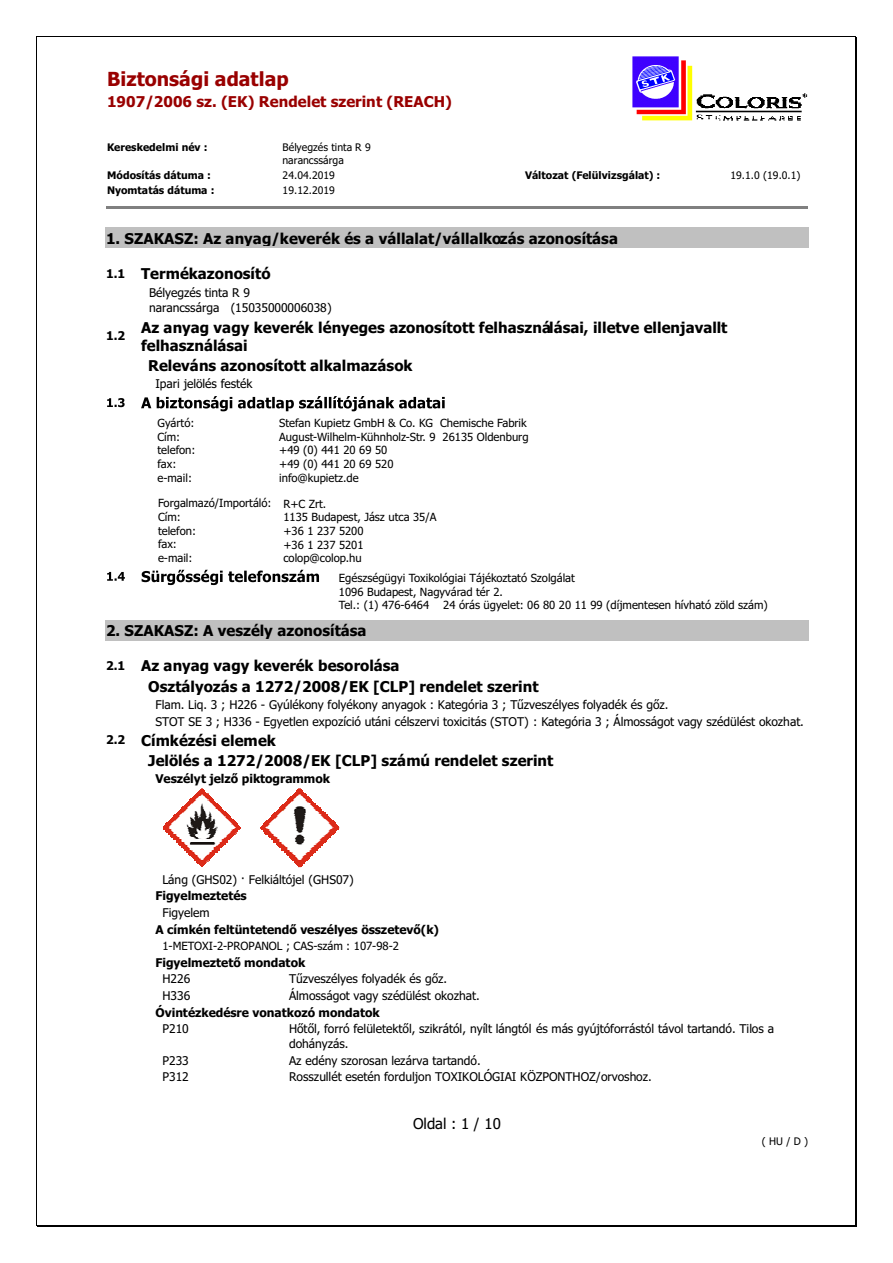
<style>
.page{position:relative;width:893px;height:1263px;background:#fff}
.page>*{position:absolute;margin:0;border:0;box-sizing:border-box;transform-origin:0 0}
.t1{font:700 19.5px "Tahoma";color:#900}
.t2{font:700 15px/20.4px "Tahoma";color:#000}
.t3{font:700 15px "Tahoma";color:#900}
.t4{font:15px "Tahoma";color:#000}
.t5{font:12px/14.5px "Tahoma";color:#000}
.t6{font:700 12px "Tahoma";color:#000}
.t7{font:11.4px "Tahoma";color:#000}
.t8{font:11.25px/13.6px "Tahoma";color:#000}
.t9{font:700 10.5px "Tahoma";color:#000}
.t10{font:10.5px/12.8px "Tahoma";color:#000}
.s1{font-size:12px}
</style>
<div class="page">
<img style="left:632px;top:56px;width:61px;height:65px">
<img style="left:695px;top:94px;width:113px;height:18px">
<svg style="left:695px;top:97px;width:113px;height:4px"></svg>
<hr style="left:695px;top:101px;width:113px;height:3px;background:#fff">
<svg style="left:695px;top:104px;width:113px;height:4px"></svg>
<hr style="left:695px;top:108px;width:113px;height:3px;background:#fff">
<svg style="left:696px;top:115px;width:105px;height:4px"></svg>
<hr style="left:106px;top:207px;width:702px;height:2px;background:#808080">
<div style="left:106px;top:229px;width:701px;height:18px;background:#c0c0c0"></div>
<hr style="left:105px;top:247px;width:704px;height:1px;background:#c0c0c0">
<hr style="left:105px;top:227px;width:704px;height:2px;background:#c0c0c0">
<div style="left:106px;top:621px;width:701px;height:18px;background:#c0c0c0"></div>
<hr style="left:105px;top:639px;width:704px;height:1px;background:#c0c0c0">
<hr style="left:105px;top:620px;width:704px;height:1px;background:#c0c0c0">
<svg style="left:188px;top:789px;width:28px;height:14px"></svg>
<img style="left:184px;top:803px;width:36px;height:4px">
<img style="left:172px;top:807px;width:59px;height:12px">
<img style="left:163px;top:819px;width:77px;height:11px">
<img style="left:165px;top:830px;width:73px;height:1px">
<img style="left:167px;top:831px;width:70px;height:3px">
<img style="left:169px;top:833px;width:67px;height:2px">
<img style="left:170px;top:835px;width:64px;height:2px">
<img style="left:172px;top:836px;width:59px;height:3px">
<img style="left:174px;top:838px;width:55px;height:2px">
<img style="left:176px;top:840px;width:52px;height:2px">
<img style="left:177px;top:842px;width:49px;height:2px">
<img style="left:179px;top:843px;width:46px;height:2px">
<img style="left:180px;top:845px;width:43px;height:2px">
<img style="left:182px;top:846px;width:39px;height:2px">
<img style="left:184px;top:848px;width:36px;height:2px">
<img style="left:185px;top:850px;width:33px;height:2px">
<img style="left:187px;top:851px;width:30px;height:1px">
<svg style="left:188px;top:852px;width:28px;height:15px"></svg>
<svg style="left:285px;top:789px;width:29px;height:15px"></svg>
<img style="left:277px;top:804px;width:45px;height:8px">
<img style="left:261px;top:812px;width:78px;height:17px">
<img style="left:262px;top:829px;width:75px;height:2px">
<img style="left:264px;top:830px;width:72px;height:2px">
<img style="left:265px;top:832px;width:69px;height:2px">
<img style="left:267px;top:834px;width:66px;height:2px">
<img style="left:269px;top:836px;width:62px;height:1px">
<img style="left:270px;top:837px;width:59px;height:2px">
<img style="left:272px;top:838px;width:56px;height:4px">
<img style="left:274px;top:841px;width:52px;height:2px">
<img style="left:276px;top:843px;width:48px;height:1px">
<img style="left:278px;top:844px;width:44px;height:3px">
<img style="left:280px;top:846px;width:40px;height:3px">
<img style="left:282px;top:848px;width:36px;height:3px">
<img style="left:284px;top:851px;width:32px;height:1px">
<svg style="left:285px;top:852px;width:29px;height:15px"></svg>
<hr style="left:37px;top:36px;width:818px;height:1px;background:#000">
<hr style="left:36px;top:37px;width:1px;height:1188px;background:#000">
<hr style="left:856px;top:37px;width:1px;height:1188px;background:#000">
<hr style="left:855px;top:37px;width:1px;height:1188px;background:#000">
<hr style="left:37px;top:1226px;width:818px;height:1px;background:#000">
<hr style="left:37px;top:1225px;width:818px;height:1px;background:#000">
<svg style="left:107px;top:398px;width:18px;height:9px"></svg>
<svg style="left:141px;top:396px;width:304px;height:15px"></svg>
<svg style="left:107px;top:572px;width:18px;height:9px"></svg>
<svg style="left:142px;top:570px;width:177px;height:15px"></svg>
<h1 class="t1" style="left:107px;top:71px;width:183px">Biztonsági adatlap</h1>
<p class="t3" style="left:107px;top:96px;width:346px">1907/2006 sz. (EK) Rendelet szerint (REACH)</p>
<p class="t9" style="left:107px;top:143px;width:102px">Kereskedelmi név :</p>
<p class="t10" style="left:283px;top:142px;width:90px">Bélyegzés tinta R 9 narancssárga</p>
<p class="t9" style="left:107px;top:171px;width:105px">Módosítás dátuma :</p>
<p class="t10" style="left:283px;top:170px;width:54px">24.04.2019</p>
<p class="t9" style="left:525px;top:171px;width:137px">Változat (Felülvizsgálat) :</p>
<p class="t10" style="left:730px;top:170px;width:72px">19.1.0 (19.0.1)</p>
<p class="t9" style="left:107px;top:186px;width:109px">Nyomtatás dátuma :</p>
<p class="t10" style="left:283px;top:185px;width:54px">19.12.2019</p>
<p class="t2" style="left:106px;top:229px;width:513px">1. SZAKASZ: Az anyag/keverék és a vállalat/vállalkozás azonosítása</p>
<p class="t2" style="left:106px;top:264px;width:166px"><span class="s1">1.1</span> Termékazonosító</p>
<p class="t5" style="left:149px;top:287px;width:184px">Bélyegzés tinta R 9<br>narancssárga (15035000006038)</p>
<p class="t6" style="left:106px;top:331px;width:21px">1.2</p>
<p class="t2" style="left:141px;top:319px;width:588px;line-height:18px">Az anyag vagy keverék lényeges azonosított felhasználásai, illetve ellenjavallt felhasználásai</p>
<p class="t2" style="left:148px;top:357px;width:266px">Releváns azonosított alkalmazások</p>
<p class="t5" style="left:155px;top:378px;width:99px">Ipari jelölés festék</p>
<p class="t8" style="left:158px;top:417px;width:40px">Gyártó:<br>Cím: telefon: fax: e-mail:</p>
<p class="t8" style="left:158px;top:497px;width:115px">Forgalmazó/Importáló:<br>Cím:<br>telefon:<br>fax:<br>e-mail:</p>
<p class="t8" style="left:279px;top:417px;width:251px">Stefan Kupietz GmbH &amp; Co. KG Chemische Fabrik<br>August-Wilhelm-Kühnholz-Str. 9 26135 Oldenburg +49 (0) 441 20 69 50<br>+49 (0) 441 20 69 520<br>info@kupietz.de</p>
<p class="t8" style="left:283px;top:498px;width:155px">R+C Zrt.<br>1135 Budapest, Jász utca 35/A +36 1 237 5200<br>+36 1 237 5201 colop@colop.hu</p>
<p class="t8" style="left:339px;top:572px;width:238px">Egészségügyi Toxikológiai Tájékoztató Szolgálat<br>1096 Budapest, Nagyvárad tér 2.<br>Tel.: (1) 476-6464</p>
<p class="t8" style="left:443px;top:599px;width:326px">24 órás ügyelet: 06 80 20 11 99 (díjmentesen hívható zöld szám)</p>
<p class="t2" style="left:106px;top:622px;width:262px">2. SZAKASZ: A veszély azonosítása</p>
<p class="t2" style="left:148px;top:657px;width:392px;text-indent:-42px"><span class="s1">2.1</span> Az anyag vagy keverék besorolása<br>Osztályozás a 1272/2008/EK [CLP] rendelet szerint</p>
<p class="t5" style="left:155px;top:697px;width:650px;line-height:16.8px">Flam. Liq. 3 ; H226 - Gyúlékony folyékony anyagok : Kategória 3 ; Tűzveszélyes folyadék és gőz.<br>STOT SE 3 ; H336 - Egyetlen expozíció utáni célszervi toxicitás (STOT) : Kategória 3 ; Álmosságot vagy szédülést okozhat.</p>
<p class="t2" style="left:148px;top:731px;width:407px;text-indent:-42px"><span class="s1">2.2</span> Címkézési elemek<br>Jelölés a 1272/2008/EK [CLP] számú rendelet szerint</p>
<p class="t6" style="left:155px;top:774px;width:176px">Veszélyt jelző piktogrammok</p>
<p class="t5" style="left:162px;top:873px;width:193px">Láng (GHS02) · Felkiáltójel (GHS07)</p>
<p class="t6" style="left:155px;top:891px;width:93px">Figyelmeztetés</p>
<p class="t5" style="left:162px;top:906px;width:49px">Figyelem</p>
<p class="t6" style="left:155px;top:925px;width:285px">A címkén feltüntetendő veszélyes összetevő(k)</p>
<p class="t7" style="left:162px;top:941px;width:238px">1-METOXI-2-PROPANOL ; CAS-szám : 107-98-2</p>
<p class="t6" style="left:155px;top:957px;width:151px">Figyelmeztető mondatok</p>
<p class="t5" style="left:162px;top:973px;width:29px">H226</p>
<p class="t5" style="left:289px;top:973px;width:160px">Tűzveszélyes folyadék és gőz.</p>
<p class="t5" style="left:162px;top:989px;width:29px">H336</p>
<p class="t5" style="left:289px;top:989px;width:192px">Álmosságot vagy szédülést okozhat.</p>
<p class="t6" style="left:155px;top:1007px;width:226px">Óvintézkedésre vonatkozó mondatok</p>
<p class="t5" style="left:162px;top:1023px;width:28px">P210</p>
<p class="t5" style="left:289px;top:1023px;width:486px">Hőtől, forró felületektől, szikrától, nyílt lángtól és más gyújtóforrástól távol tartandó. Tilos a dohányzás.</p>
<p class="t5" style="left:162px;top:1054px;width:28px">P233</p>
<p class="t5" style="left:289px;top:1054px;width:193px">Az edény szorosan lezárva tartandó.</p>
<p class="t5" style="left:162px;top:1071px;width:28px">P312</p>
<p class="t5" style="left:289px;top:1071px;width:364px">Rosszullét esetén forduljon TOXIKOLÓGIAI KÖZPONTHOZ/orvoshoz.</p>
<p class="t4" style="left:413px;top:1118px;width:89px">Oldal : 1 / 10</p>
<p class="t10" style="left:762px;top:1136px;width:48px">( HU / D )</p>
</div>
